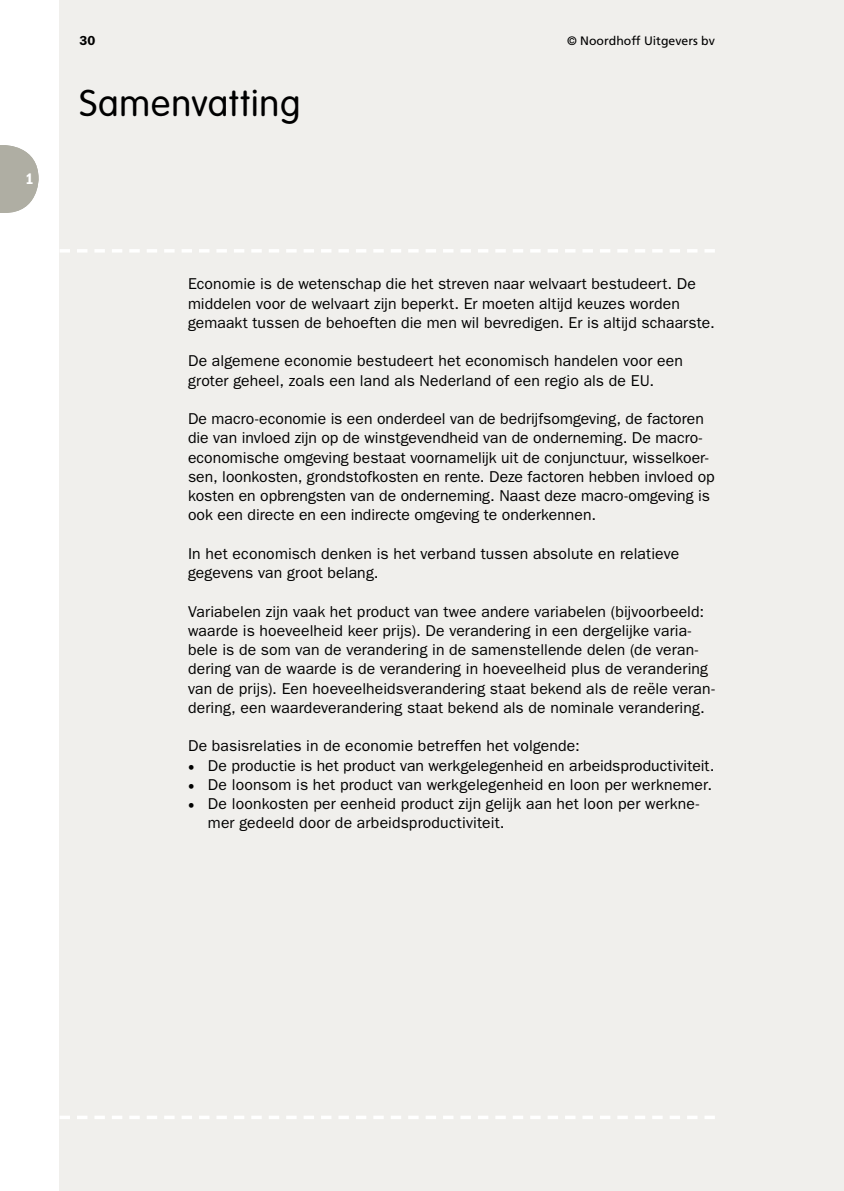
<style>
.page{position:relative;width:844px;height:1191px;background:#fff}
.page>*{position:absolute;margin:0;border:0;box-sizing:border-box;transform-origin:0 0}
.t1{font:300 36.75px "VAG Rounded Std";letter-spacing:.025em;color:#000}
.t2{font:15.75px/19.2px "ITC Franklin Gothic Std";letter-spacing:.005em;color:#000}
.t3{font:15.75px "ITC Franklin Gothic Std Dm Cd";color:#fff}
.t4{font:600 13.12px "ITC Franklin Gothic Std";color:#000}
.t5{font:12.25px "Frutiger LT Std";color:#000}
.s1{font-family:"Utopia Std"}
</style>
<div class="page">
<div style="left:60px;top:0;width:783px;height:1191px;background:#f0efec"></div>
<svg style="left:0;top:145px;width:39px;height:68px"></svg>
<div style="left:26px;top:164px;width:8px;height:20px;background:#afaea3"></div>
<svg style="left:60px;top:1116px;width:654px;height:3px"></svg>
<svg style="left:60px;top:249px;width:654px;height:3px"></svg>
<p class="t3" style="left:26px;top:170px;width:10px">1</p>
<p class="t4" style="left:79px;top:32px;width:17px">30</p>
<h1 class="t1" style="left:79px;top:82px;width:222px">Samenvatting</h1>
<p class="t5" style="left:567px;top:33px;width:149px">© Noordhoff Uitgevers bv</p>
<p class="t2" style="left:188px;top:274px;width:528px">Economie is de wetenschap die het streven naar welvaart bestudeert. De middelen voor de welvaart zijn beperkt. Er moeten altijd keuzes worden gemaakt tussen de behoeften die men wil bevredigen. Er is altijd schaarste.</p>
<p class="t2" style="left:188px;top:351px;width:496px">De algemene economie bestudeert het economisch handelen voor een groter geheel, zoals een land als Nederland of een regio als de EU.</p>
<p class="t2" style="left:188px;top:409px;width:528px">De macro-economie is een onderdeel van de bedrijfsomgeving, de factoren die van invloed zijn op de winstgevendheid van de onderneming. De macro&shy;economische omgeving bestaat voornamelijk uit de conjunctuur, wisselkoer&shy;sen, loonkosten, grondstofkosten en rente. Deze factoren hebben invloed op kosten en opbrengsten van de onderneming. Naast deze macro-omgeving is ook een directe en een indirecte omgeving te onderkennen.</p>
<p class="t2" style="left:188px;top:544px;width:492px">In het economisch denken is het verband tussen absolute en relatieve gegevens van groot belang.</p>
<p class="t2" style="left:188px;top:602px;width:528px">Variabelen zijn vaak het product van twee andere variabelen (bijvoorbeeld: waarde is hoeveelheid keer prijs). De verandering in een dergelijke varia&shy;bele is de som van de verandering in de samenstellende delen (de veran&shy;dering van de waarde is de verandering in hoeveelheid plus de verandering van de prijs). Een hoeveelheidsverandering staat bekend als de reële veran&shy;dering, een waardeverandering staat bekend als de nominale verandering.</p>
<p class="t2" style="left:188px;top:736px;width:393px">De basisrelaties in de economie betreffen het volgende:</p>
<p class="t2" style="left:188px;top:756px;width:527px"><span class="s1">•</span> De productie is het product van werkgelegenheid en arbeidsproductiviteit.</p>
<p class="t2" style="left:188px;top:775px;width:525px"><span class="s1">•</span> De loonsom is het product van werkgelegenheid en loon per werknemer.</p>
<p class="t2" style="left:208px;top:794px;width:492px;text-indent:-20px"><span class="s1">•</span> De loonkosten per eenheid product zijn gelijk aan het loon per werkne&shy;mer gedeeld door de arbeidsproductiviteit.</p>
</div>
